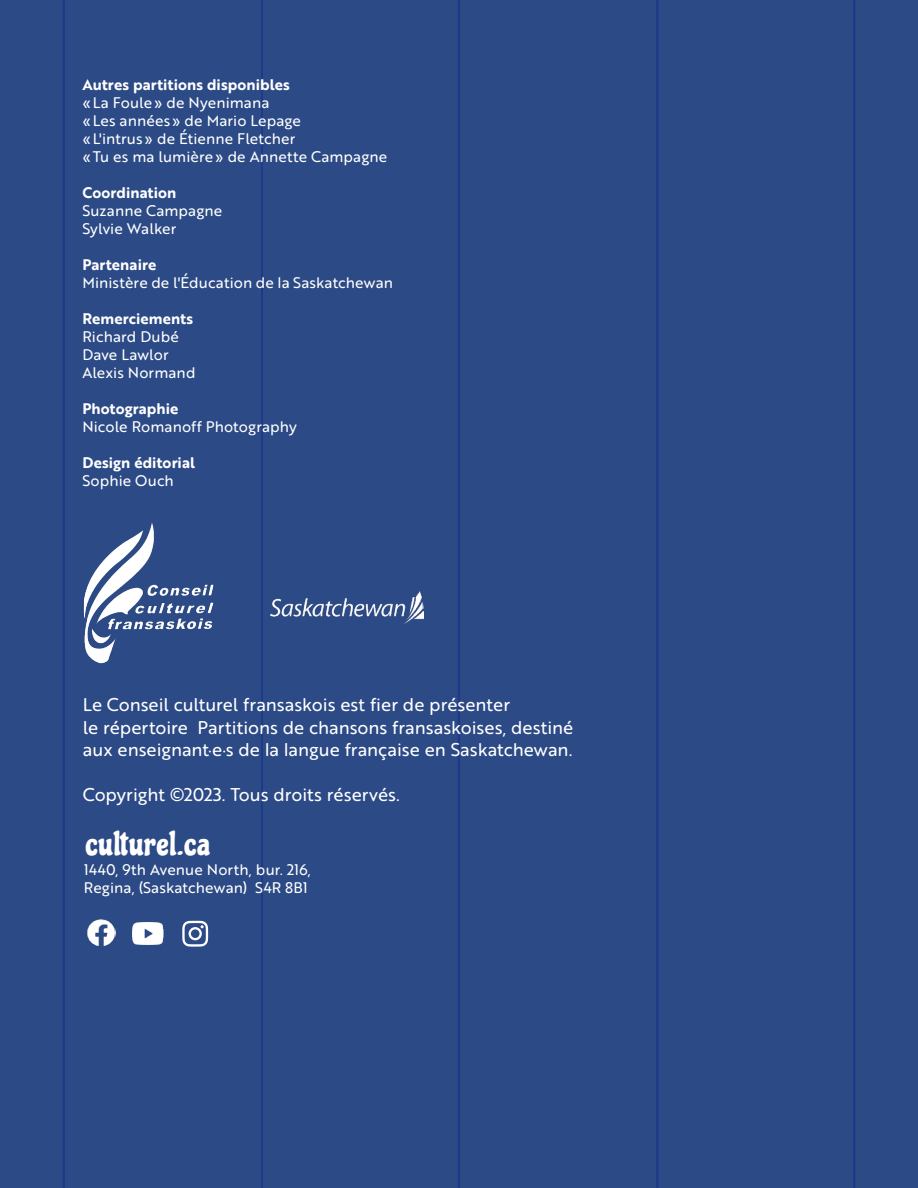
<style>
.page{position:relative;width:918px;height:1188px;background:#2c4a86}
.page>*{position:absolute;margin:0;border:0;box-sizing:border-box;transform-origin:0 0}
.t1{font:33px "Chicle";letter-spacing:.02em;color:#fff}
.t2{font:18px/22.5px "Brother 1816 Printed";letter-spacing:-.005em;color:#fff}
.t3{font:15px/18px "Brother 1816 Printed";letter-spacing:.005em;color:#fff}
.t4{font:700 15px "Brother 1816 Printed";letter-spacing:.005em;color:#fff}
</style>
<div class="page">
<img style="left:132px;top:923px;width:32px;height:21px">
<img style="left:87px;top:919px;width:28px;height:27px">
<svg style="left:182px;top:921px;width:26px;height:26px"></svg>
<img style="left:84px;top:523px;width:130px;height:141px">
<img style="left:270px;top:591px;width:154px;height:32px">
<p class="t4" style="left:82px;top:73px;width:209px">Autres partitions disponibles</p>
<p class="t3" style="left:82px;top:93px;width:306px">«La Foule» de Nyenimana<br>«Les années» de Mario Lepage<br>«L'intrus» de Étienne Fletcher<br>«Tu es ma lumière» de Annette Campagne</p>
<p class="t4" style="left:82px;top:181px;width:95px">Coordination</p>
<p class="t3" style="left:82px;top:201px;width:141px">Suzanne Campagne<br>Sylvie Walker</p>
<p class="t4" style="left:82px;top:253px;width:75px">Partenaire</p>
<p class="t3" style="left:82px;top:273px;width:312px">Ministère de l'Éducation de la Saskatchewan</p>
<p class="t4" style="left:82px;top:307px;width:112px">Remerciements</p>
<p class="t3" style="left:82px;top:327px;width:115px">Richard Dubé<br>Dave Lawlor<br>Alexis Normand</p>
<p class="t4" style="left:82px;top:397px;width:97px">Photographie</p>
<p class="t3" style="left:82px;top:417px;width:216px">Nicole Romanoff Photography</p>
<p class="t4" style="left:82px;top:451px;width:114px">Design éditorial</p>
<p class="t3" style="left:82px;top:471px;width:93px">Sophie Ouch</p>
<p class="t2" style="left:83px;top:693px;width:492px">Le Conseil culturel fransaskois est fier de présenter<br>le répertoire Partitions de chansons fransaskoises, destiné aux enseignant·e·s de la langue française en Saskatchewan.</p>
<p class="t2" style="left:83px;top:783px;width:319px">Copyright ©2023. Tous droits réservés.</p>
<h1 class="t1" style="left:85px;top:825px;width:126px">culturel.ca</h1>
<p class="t3" style="left:84px;top:860px;width:229px">1440, 9th Avenue North, bur. 216,<br>Regina, (Saskatchewan) S4R 8B1</p>
</div>
